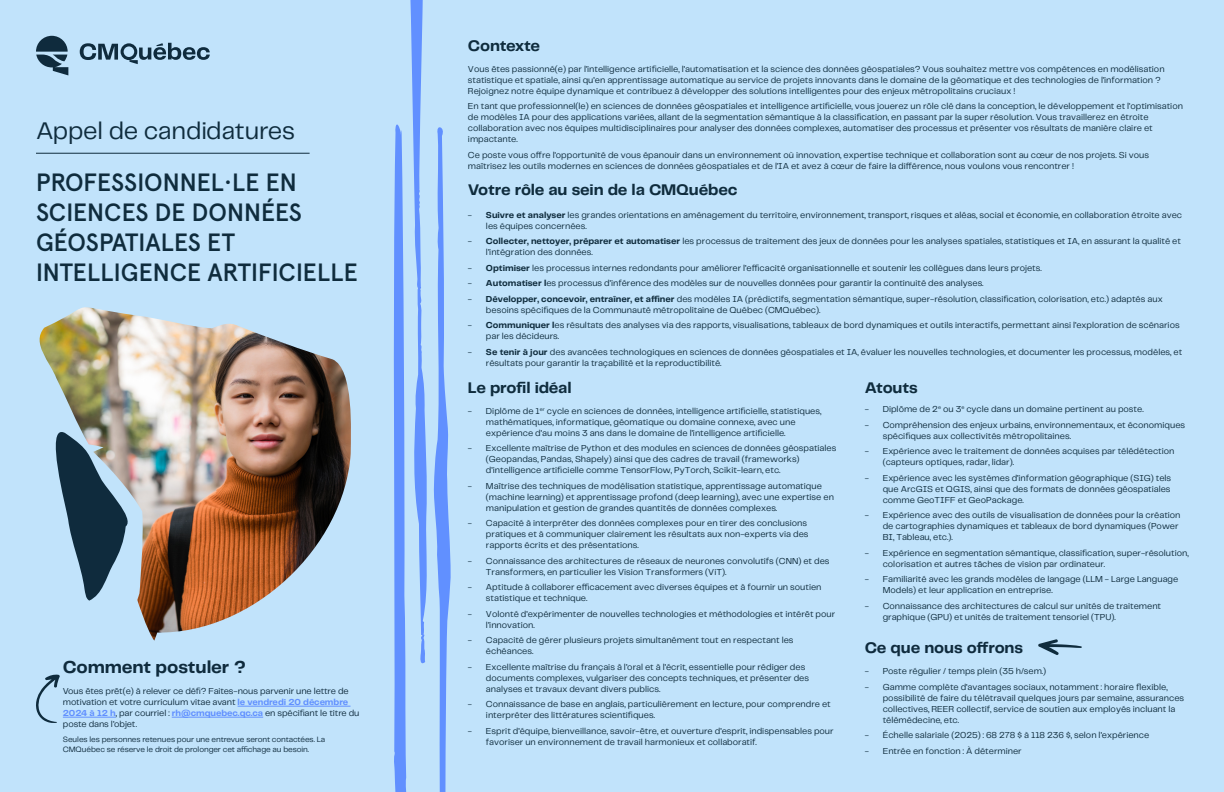
<style>
.page{position:relative;width:1224px;height:792px;background:#c1e3fb}
.page>*{position:absolute;margin:0;border:0;box-sizing:border-box;transform-origin:0 0}
.t1{font:500 25px/30px "Apercu";color:#0f2c3d}
.t2{font:25px "PP Telegraf";letter-spacing:-.01em;color:#0f2c3d}
.t3{font:700 18px "PP Telegraf";letter-spacing:-.01em;color:#0f2b3d}
.t4{font:700 16px "PP Telegraf";letter-spacing:-.01em;color:#0f2c3d}
.t5{font:700 16px "PP Telegraf";letter-spacing:-.01em;color:#0f2b3d}
.t6{font:9px/11px "PP Telegraf";color:#0f2c3d}
.t7{font:9px/11px "PP Telegraf";letter-spacing:-.01em;color:#0f2b3d}
.t8{font:8px/10px "PP Telegraf";letter-spacing:-.01em;color:#0f2b3d}
.s1{font-weight:700;color:#6190ff}
.s2{font-weight:700}
</style>
<div class="page">
<svg style="left:393px;top:0;width:58px;height:792px"></svg>
<hr style="left:36px;top:153px;width:274px;height:1px;background:#0f2b3d">
<svg style="left:36px;top:36px;width:32px;height:39px"></svg>
<svg style="left:80px;top:43px;width:130px;height:21px"></svg>
<hr style="left:238px;top:706px;width:113px;height:1px;background:#6190ff">
<hr style="left:63px;top:717px;width:53px;height:1px;background:#6190ff">
<hr style="left:172px;top:717px;width:91px;height:1px;background:#6190ff">
<svg style="left:36px;top:674px;width:24px;height:49px"></svg>
<img style="left:39px;top:307px;width:312px;height:334px">
<svg style="left:43px;top:422px;width:93px;height:179px"></svg>
<svg style="left:1038px;top:639px;width:44px;height:16px"></svg>
<p class="t2" style="left:36px;top:114px;width:261px">Appel de candidatures</p>
<p class="t1" style="left:36px;top:165px;width:323px">PROFESSIONNEL·LE EN<br>SCIENCES DE DONNÉES<br>GÉOSPATIALES ET<br>INTELLIGENCE ARTIFICIELLE</p>
<p class="t3" style="left:63px;top:654px;width:185px">Comment postuler ?</p>
<p class="t7" style="left:63px;top:686px;width:298px">Vous êtes prêt(e) à relever ce défi? Faites-nous parvenir une lettre de motivation et votre curriculum vitae avant <span class="s1">le vendredi 20 décembre 2024 à 12 h</span>, par courriel : <span class="s1">rh@cmquebec.qc.ca</span> en spécifiant le titre du poste dans l’objet.</p>
<p class="t8" style="left:63px;top:734px;width:264px">Seules les personnes retenues pour une entrevue seront contactées. La<br>CMQuébec se réserve le droit de prolonger cet affichage au besoin.</p>
<p class="t4" style="left:468px;top:34px;width:74px">Contexte</p>
<p class="t6" style="left:468px;top:63px;width:698px">Vous êtes passionné(e) par l'intelligence artificielle, l’automatisation et la science des données géospatiales? Vous souhaitez mettre vos compétences en modélisation statistique et spatiale, ainsi qu’en apprentissage automatique au service de projets innovants dans le domaine de la géomatique et des technologies de l'information ?<br>Rejoignez notre équipe dynamique et contribuez à développer des solutions intelligentes pour des enjeux métropolitains cruciaux !</p>
<p class="t6" style="left:468px;top:101px;width:717px">En tant que professionnel(le) en sciences de données géospatiales et intelligence artificielle, vous jouerez un rôle clé dans la conception, le développement et l'optimisation de modèles IA pour des applications variées, allant de la segmentation sémantique à la classification, en passant par la super résolution. Vous travaillerez en étroite collaboration avec nos équipes multidisciplinaires pour analyser des données complexes, automatiser des processus et présenter vos résultats de manière claire et impactante.</p>
<p class="t6" style="left:468px;top:149px;width:683px">Ce poste vous offre l'opportunité de vous épanouir dans un environnement où innovation, expertise technique et collaboration sont au cœur de nos projets. Si vous maîtrisez les outils modernes en sciences de données géospatiales et de l'IA et avez à cœur de faire la différence, nous voulons vous rencontrer !</p>
<p class="t4" style="left:468px;top:179px;width:271px">Votre rôle au sein de la CMQuébec</p>
<p class="t6" style="left:486px;top:209px;width:698px;text-indent:-18px">- <span class="s2">Suivre et analyser</span> les grandes orientations en aménagement du territoire, environnement, transport, risques et aléas, social et économie, en collaboration étroite avec les équipes concernées.</p>
<p class="t6" style="left:486px;top:236px;width:696px;text-indent:-18px">- <span class="s2">Collecter, nettoyer, préparer et automatiser</span> les processus de traitement des jeux de données pour les analyses spatiales, statistiques et IA, en assurant la qualité et l’intégration des données.</p>
<p class="t6" style="left:468px;top:262px;width:575px">- <span class="s2">Optimiser</span> les processus internes redondants pour améliorer l’efficacité organisationnelle et soutenir les collègues dans leurs projets.</p>
<p class="t6" style="left:468px;top:278px;width:517px">- <span class="s2">Automatiser l</span>es processus d’inférence des modèles sur de nouvelles données pour garantir la continuité des analyses.</p>
<p class="t6" style="left:486px;top:293px;width:678px;text-indent:-18px">- <span class="s2">Développer, concevoir, entraîner, et affiner</span> des modèles IA (prédictifs, segmentation sémantique, super-résolution, classification, colorisation, etc.) adaptés aux besoins spécifiques de la Communauté métropolitaine de Québec (CMQuébec).</p>
<p class="t6" style="left:486px;top:320px;width:695px;text-indent:-18px">- <span class="s2">Communiquer l</span>es résultats des analyses via des rapports, visualisations, tableaux de bord dynamiques et outils interactifs, permettant ainsi l’exploration de scénarios par les décideurs.</p>
<p class="t6" style="left:486px;top:346px;width:698px;text-indent:-18px">- <span class="s2">Se tenir à jour</span> des avancées technologiques en sciences de données géospatiales et IA, évaluer les nouvelles technologies, et documenter les processus, modèles, et résultats pour garantir la traçabilité et la reproductibilité.</p>
<p class="t4" style="left:468px;top:376px;width:105px">Le profil idéal</p>
<p class="t4" style="left:865px;top:376px;width:55px">Atouts</p>
<p class="t6" style="left:486px;top:405px;width:337px;text-indent:-18px">- Diplôme de 1<sup>er</sup> cycle en sciences de données, intelligence artificielle, statistiques, mathématiques, informatique, géomatique ou domaine connexe, avec une expérience d’au moins 3 ans dans le domaine de l’intelligence artificielle.</p>
<p class="t6" style="left:486px;top:442px;width:352px;text-indent:-18px">- Excellente maîtrise de Python et des modules en sciences de données géospatiales (Geopandas, Pandas, Shapely) ainsi que des cadres de travail (frameworks) d’intelligence artificielle comme TensorFlow, PyTorch, Scikit-learn, etc.</p>
<p class="t6" style="left:486px;top:480px;width:349px;text-indent:-18px">- Maîtrise des techniques de modélisation statistique, apprentissage automatique (machine learning) et apprentissage profond (deep learning), avec une expertise en manipulation et gestion de grandes quantités de données complexes.</p>
<p class="t6" style="left:486px;top:517px;width:324px;text-indent:-18px">- Capacité à interpréter des données complexes pour en tirer des conclusions pratiques et à communiquer clairement les résultats aux non-experts via des rapports écrits et des présentations.</p>
<p class="t6" style="left:486px;top:555px;width:345px;text-indent:-18px">- Connaissance des architectures de réseaux de neurones convolutifs (CNN) et des<br>Transformers, en particulier les Vision Transformers (ViT).</p>
<p class="t6" style="left:486px;top:581px;width:337px;text-indent:-18px">- Aptitude à collaborer efficacement avec diverses équipes et à fournir un soutien statistique et technique.</p>
<p class="t6" style="left:486px;top:608px;width:351px;text-indent:-18px">- Volonté d’expérimenter de nouvelles technologies et méthodologies et intérêt pour l’innovation.</p>
<p class="t6" style="left:486px;top:634px;width:309px;text-indent:-18px">- Capacité de gérer plusieurs projets simultanément tout en respectant les échéances.</p>
<p class="t6" style="left:486px;top:661px;width:325px;text-indent:-18px">- Excellente maîtrise du français à l’oral et à l’écrit, essentielle pour rédiger des documents complexes, vulgariser des concepts techniques, et présenter des analyses et travaux devant divers publics.</p>
<p class="t6" style="left:486px;top:698px;width:346px;text-indent:-18px">- Connaissance de base en anglais, particulièrement en lecture, pour comprendre et interpréter des littératures scientifiques.</p>
<p class="t6" style="left:486px;top:725px;width:349px;text-indent:-18px">- Esprit d’équipe, bienveillance, savoir-être, et ouverture d’esprit, indispensables pour favoriser un environnement de travail harmonieux et collaboratif.</p>
<p class="t6" style="left:865px;top:403px;width:280px">- Diplôme de 2<sup>e</sup> ou 3<sup>e</sup> cycle dans un domaine pertinent au poste.</p>
<p class="t6" style="left:883px;top:419px;width:304px;text-indent:-18px">- Compréhension des enjeux urbains, environnementaux, et économiques spécifiques aux collectivités métropolitaines.</p>
<p class="t6" style="left:883px;top:445px;width:293px;text-indent:-18px">- Expérience avec le traitement de données acquises par télédétection (capteurs optiques, radar, lidar).</p>
<p class="t6" style="left:883px;top:472px;width:290px;text-align:justify;text-indent:-18px">- Expérience avec les systèmes d’information géographique (SIG) tels que ArcGIS et QGIS, ainsi que des formats de données géospatiales comme GeoTIFF et GeoPackage.</p>
<p class="t6" style="left:883px;top:509px;width:299px;text-indent:-18px">- Expérience avec des outils de visualisation de données pour la création de cartographies dynamiques et tableaux de bord dynamiques (Power<br>BI, Tableau, etc.).</p>
<p class="t6" style="left:883px;top:547px;width:308px;text-indent:-18px">- Expérience en segmentation sémantique, classification, super-résolution, colorisation et autres tâches de vision par ordinateur.</p>
<p class="t6" style="left:883px;top:573px;width:297px;text-indent:-18px">- Familiarité avec les grands modèles de langage (LLM - Large Language<br>Models) et leur application en entreprise.</p>
<p class="t6" style="left:883px;top:600px;width:280px;text-indent:-18px">- Connaissance des architectures de calcul sur unités de traitement graphique (GPU) et unités de traitement tensoriel (TPU).</p>
<p class="t5" style="left:865px;top:637px;width:160px">Ce que nous offrons</p>
<p class="t6" style="left:865px;top:666px;width:183px">- Poste régulier / temps plein (35 h/sem.)</p>
<p class="t6" style="left:883px;top:681px;width:303px;text-indent:-18px">- Gamme complète d’avantages sociaux, notamment : horaire flexible, possibilité de faire du télétravail quelques jours par semaine, assurances collectives, REER collectif, service de soutien aux employés incluant la télémédecine, etc.</p>
<p class="t6" style="left:865px;top:730px;width:286px">- Échelle salariale (2025) : 68 278 $ à 118 236 $, selon l’expérience</p>
<p class="t6" style="left:865px;top:745px;width:159px">- Entrée en fonction : À déterminer</p>
</div>
